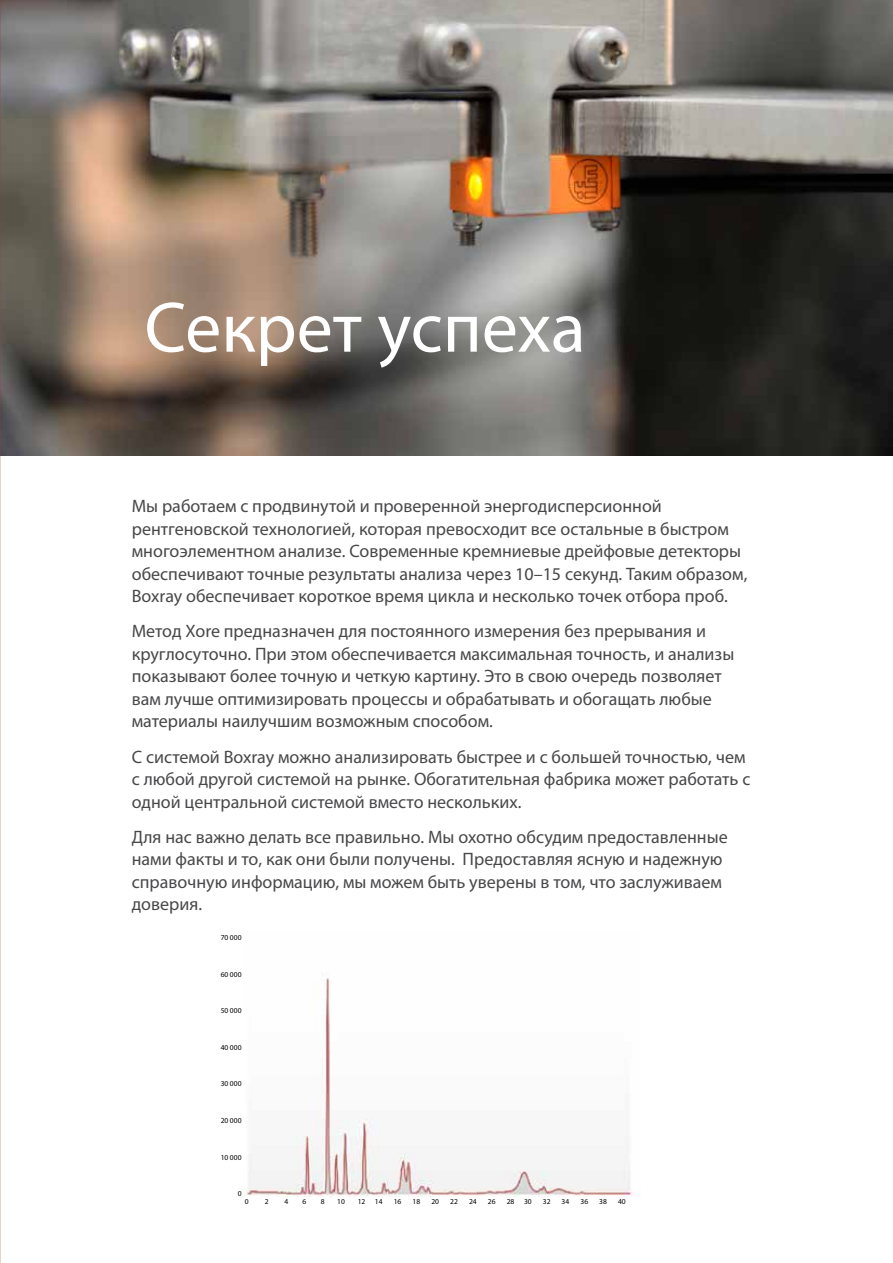
<style>
.page{position:relative;width:893px;height:1263px;background:#fff}
.page>*{position:absolute;margin:0;border:0;box-sizing:border-box;transform-origin:0 0}
.t1{font:72px "Myriad Pro";color:#fff}
.t2{font:18px/22.5px "Myriad Pro";color:#484749}
.t3{font:7.5px "Myriad Pro";color:#000}
</style>
<div class="page">
<img style="left:0;top:0;width:893px;height:455px">
<img style="left:245px;top:978px;width:396px;height:218px">
<h1 class="t1" style="left:145px;top:283px;width:443px">Секрет успеха</h1>
<p class="t2" style="left:132px;top:494px;width:617px">Мы работаем с продвинутой и проверенной энергодисперсионной рентгеновской технологией, которая превосходит все остальные в быстром многоэлементном анализе. Современные кремниевые дрейфовые детекторы обеспечивают точные результаты анализа через 10–15 секунд. Таким образом, Boxray обеспечивает короткое время цикла и несколько точек отбора проб.</p>
<p class="t2" style="left:132px;top:620px;width:604px">Метод Xore предназначен для постоянного измерения без прерывания и круглосуточно. При этом обеспечивается максимальная точность, и анализы показывают более точную и четкую картину. Это в свою очередь позволяет вам лучше оптимизировать процессы и обрабатывать и обогащать любые материалы наилучшим возможным способом.</p>
<p class="t2" style="left:132px;top:745px;width:620px">С системой Boxray можно анализировать быстрее и с большей точностью, чем с любой другой системой на рынке. Обогатительная фабрика может работать с одной центральной системой вместо нескольких.</p>
<p class="t2" style="left:132px;top:825px;width:597px">Для нас важно делать все правильно. Мы охотно обсудим предоставленные нами факты и то, как они были получены. Предоставляя ясную и надежную справочную информацию, мы можем быть уверены в том, что заслуживаем доверия.</p>
<p class="t3" style="left:221px;top:933px;width:22px">70 000</p>
<p class="t3" style="left:221px;top:969px;width:22px">60 000</p>
<p class="t3" style="left:221px;top:1006px;width:22px">50 000</p>
<p class="t3" style="left:221px;top:1042px;width:22px">40 000</p>
<p class="t3" style="left:221px;top:1079px;width:22px">30 000</p>
<p class="t3" style="left:221px;top:1116px;width:22px">20 000</p>
<p class="t3" style="left:221px;top:1152px;width:22px">10 000</p>
<p class="t3" style="left:238px;top:1189px;width:5px">0</p>
<p class="t3" style="left:245px;top:1196px;width:5px">0</p>
<p class="t3" style="left:265px;top:1196px;width:5px">2</p>
<p class="t3" style="left:284px;top:1196px;width:5px">4</p>
<p class="t3" style="left:303px;top:1196px;width:5px">6</p>
<p class="t3" style="left:321px;top:1196px;width:5px">8</p>
<p class="t3" style="left:337px;top:1196px;width:9px">10</p>
<p class="t3" style="left:358px;top:1196px;width:9px">12</p>
<p class="t3" style="left:375px;top:1196px;width:9px">14</p>
<p class="t3" style="left:394px;top:1196px;width:9px">16</p>
<p class="t3" style="left:413px;top:1196px;width:9px">18</p>
<p class="t3" style="left:431px;top:1196px;width:9px">20</p>
<p class="t3" style="left:450px;top:1196px;width:9px">22</p>
<p class="t3" style="left:469px;top:1196px;width:9px">24</p>
<p class="t3" style="left:488px;top:1196px;width:9px">26</p>
<p class="t3" style="left:507px;top:1196px;width:9px">28</p>
<p class="t3" style="left:524px;top:1196px;width:9px">30</p>
<p class="t3" style="left:543px;top:1196px;width:9px">32</p>
<p class="t3" style="left:562px;top:1196px;width:9px">34</p>
<p class="t3" style="left:580px;top:1196px;width:9px">36</p>
<p class="t3" style="left:599px;top:1196px;width:9px">38</p>
<p class="t3" style="left:618px;top:1196px;width:9px">40</p>
</div>
